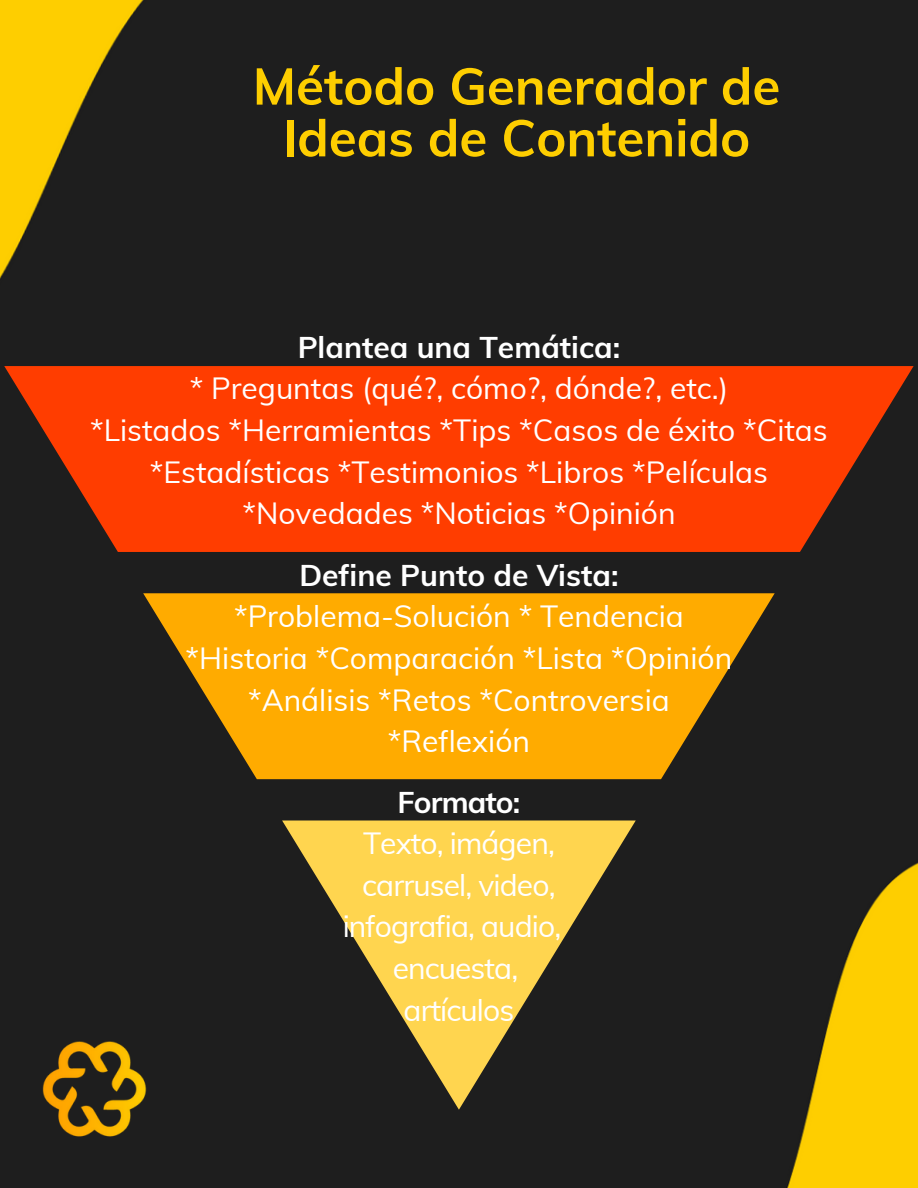
<style>
.page{position:relative;width:918px;height:1188px;background:#fff}
.page>*{position:absolute;margin:0;border:0;box-sizing:border-box;transform-origin:0 0}
.t1{font:700 51px/51.8px "Muli";color:#fece00;text-align:center}
.t2{font:30px/41.7px "Muli";color:#fff;text-align:center}
.t3{font:30px/41.7px "Muli";letter-spacing:-.03em;color:#fff;text-align:center}
.t4{font:700 30px "Muli";color:#fff}
.t5{font:700 30px "Muli";letter-spacing:-.03em;color:#fff}
</style>
<div class="page">
<img style="left:0;top:0;width:918px;height:1188px">
<img style="left:0;top:1008px;width:184px;height:137px">
<svg style="left:143px;top:593px;width:632px;height:186px;background:#d69105"></svg>
<svg style="left:282px;top:821px;width:354px;height:289px;background:#8e7936"></svg>
<svg style="left:4px;top:366px;width:910px;height:186px;background:#e23903"></svg>
<p class="t1" style="left:253px;top:59px;width:529px">Método Generador de<br>Ideas de Contenido</p>
<p class="t4" style="left:298px;top:328px;width:324px">Plantea una Temática:</p>
<p class="t2" style="left:190px;top:367px;width:540px">* Preguntas (qué?, cómo?, dónde?, etc.)</p>
<p class="t2" style="left:90px;top:409px;width:739px">*Listados *Herramientas *Tips *Casos de éxito *Citas *Estadísticas *Testimonios *Libros *Películas *Novedades *Noticias *Opinión</p>
<p class="t4" style="left:299px;top:556px;width:321px">Define Punto de Vista:</p>
<p class="t2" style="left:186px;top:595px;width:548px">*Problema-Solución * Tendencia *Historia *Comparación *Lista *Opinión *Análisis *Retos *Controversia *Reflexión</p>
<p class="t5" style="left:398px;top:782px;width:124px">Formato:</p>
<p class="t3" style="left:343px;top:822px;width:220px">Texto, imágen, carrusel, video, infografia, audio, encuesta,</p>
<p class="t3" style="left:404px;top:989px;width:112px">artículos</p>
</div>
